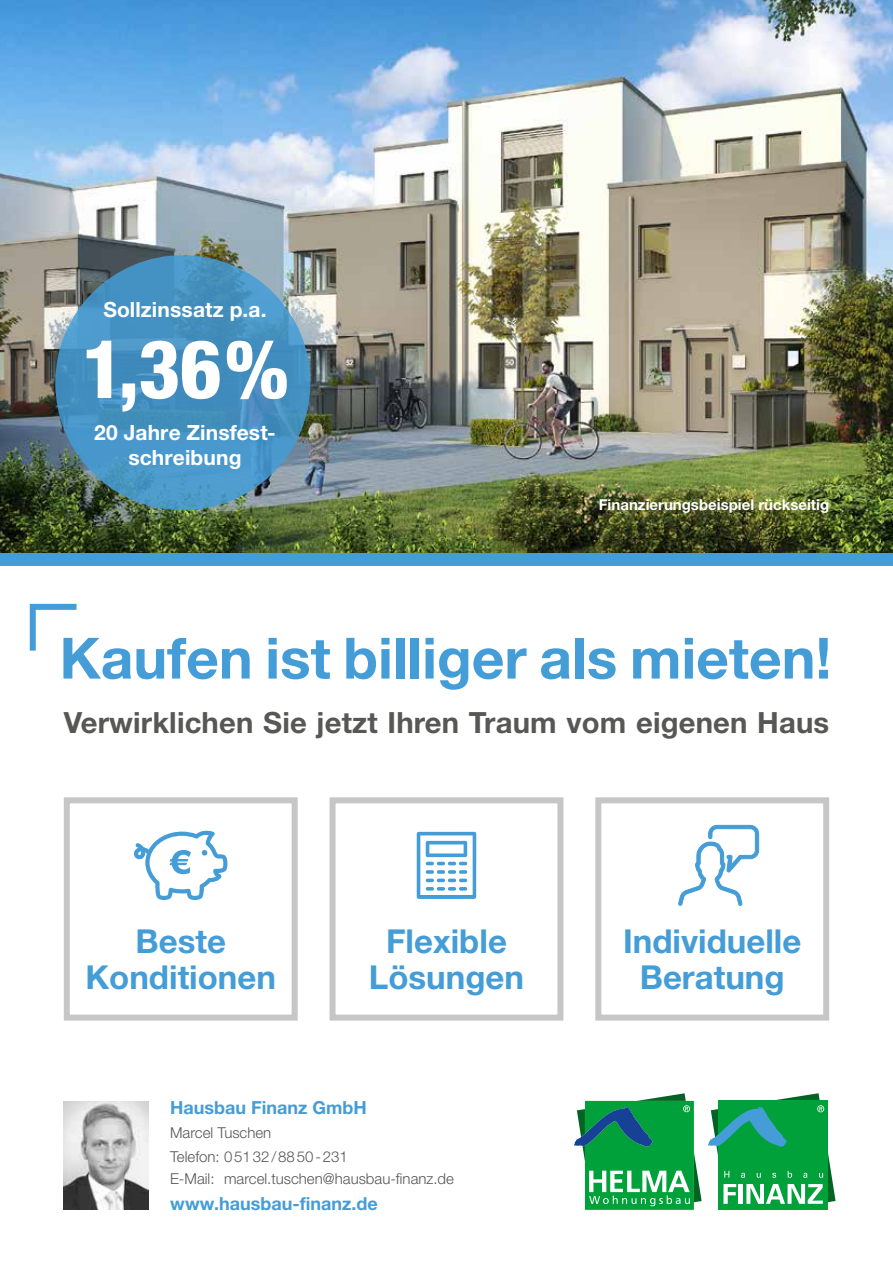
<style>
.page{position:relative;width:893px;height:1263px;background:#fff}
.page>*{position:absolute;margin:0;border:0;box-sizing:border-box;transform-origin:0 0}
.t1{font:800 condensed 81px "Helvetica Neue LTW1 G";color:#fff}
.t2{font:700 57px "Helvetica Neue LT Std";color:#449dd7}
.t3{font:700 33px/36px "Helvetica Neue LT Std";color:#449dd7;text-align:center}
.t4{font:700 29.25px "Helvetica Neue LT Std";letter-spacing:.005em;color:#575756}
.t5{font:700 21px/25.2px "Helvetica Neue LT Std";letter-spacing:.005em;color:#fff;text-align:center}
.t6{font:700 18px "Helvetica Neue LTW1 G";color:#449dd7}
.t7{font:300 15px/23.9px "Helvetica Neue LTW1 G";color:#575756}
.t8{font:700 15px "Helvetica Neue LT Std";color:#fff}
</style>
<div class="page">
<svg style="left:708px;top:1093px;width:128px;height:117px"></svg>
<svg style="left:574px;top:1093px;width:128px;height:117px"></svg>
<img style="left:64px;top:1101px;width:85px;height:109px">
<img style="left:0;top:0;width:893px;height:553px">
<div style="left:0;top:553px;width:893px;height:13px;background:#449dd7"></div>
<div style="left:64px;top:797px;width:234px;height:223px;background:#fff;border:6px solid #c6c6c6"></div>
<div style="left:330px;top:797px;width:233px;height:223px;background:#fff;border:6px solid #c6c6c6"></div>
<div style="left:595px;top:797px;width:234px;height:223px;background:#fff;border:6px solid #c6c6c6"></div>
<svg style="left:417px;top:832px;width:59px;height:67px"></svg>
<svg style="left:678px;top:825px;width:81px;height:81px"></svg>
<svg style="left:134px;top:830px;width:94px;height:70px"></svg>
<svg style="left:29px;top:603px;width:48px;height:48px"></svg>
<svg style="left:55px;top:255px;width:255px;height:255px;background:#4692c3"></svg>
<h3 class="t5" style="left:103px;top:296px;width:165px">Sollzinssatz p.a.</h3>
<h1 class="t1" style="left:82px;top:320px;width:208px">1,36%</h1>
<h3 class="t5" style="left:94px;top:420px;width:183px">20 Jahre Zinsfest&shy;schreibung</h3>
<p class="t8" style="left:599px;top:496px;width:232px">Finanzierungsbeispiel rückseitig</p>
<h2 class="t2" style="left:60px;top:623px;width:773px">Kaufen ist billiger als mieten!</h2>
<h3 class="t4" style="left:64px;top:705px;width:767px">Verwirklichen Sie jetzt Ihren Traum vom eigenen Haus</h3>
<h3 class="t3" style="left:85px;top:922px;width:192px">Beste<br>Konditionen</h3>
<h3 class="t3" style="left:369px;top:922px;width:157px">Flexible<br>Lösungen</h3>
<h3 class="t3" style="left:623px;top:922px;width:180px">Individuelle<br>Beratung</h3>
<p class="t6" style="left:170px;top:1097px;width:198px">Hausbau Finanz GmbH</p>
<p class="t7" style="left:170px;top:1121px;width:179px">Marcel Tuschen<br>Telefon: 05132/8850-231</p>
<p class="t7" style="left:170px;top:1167px;width:285px">E-Mail: marcel.tuschen@hausbau-finanz.de</p>
<p class="t6" style="left:170px;top:1192px;width:209px">www.hausbau-finanz.de</p>
</div>
